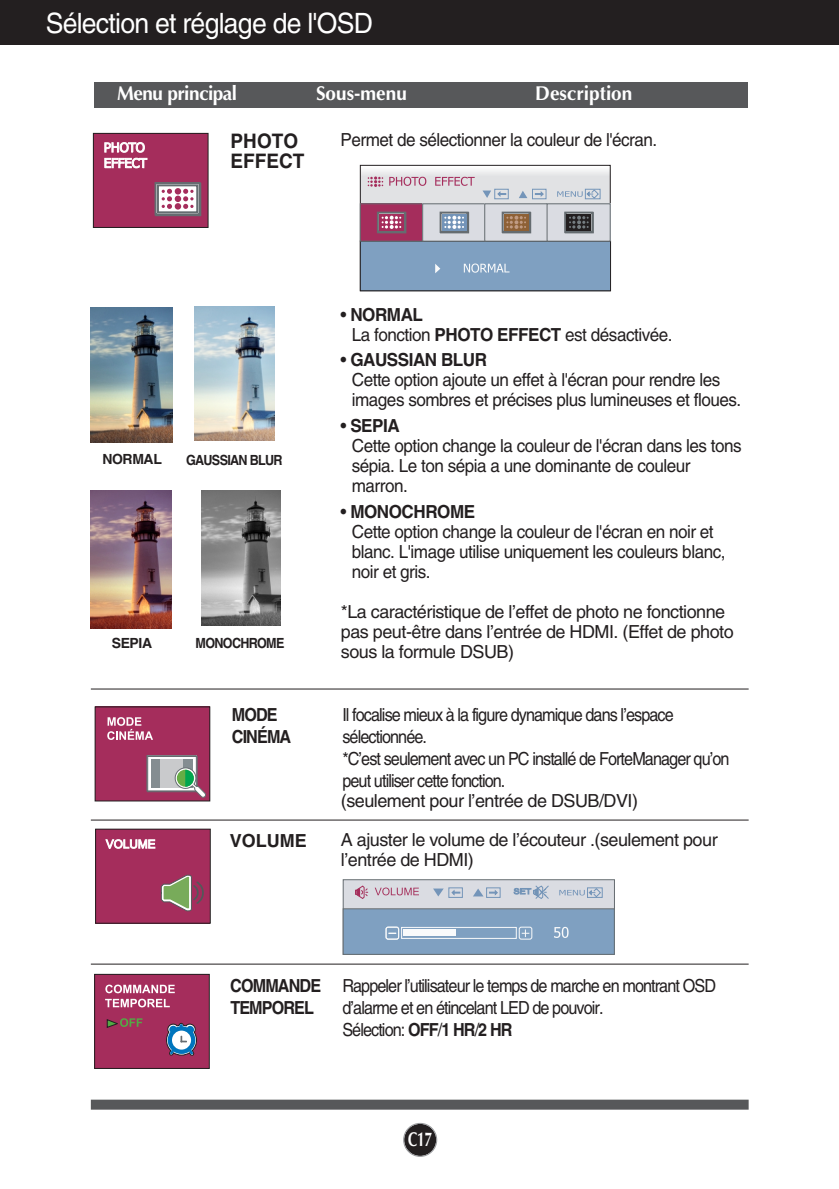
<style>
.page{position:relative;width:839px;height:1189px;background:#fff}
.page>*{position:absolute;margin:0;border:0;box-sizing:border-box;transform-origin:0 0}
.t1{font:28px "Helvetica";letter-spacing:-.03em;color:#fff;scale:.95 1}
.t2{font:700 20px "Optima";color:#fff;scale:.95 1}
.t3{font:700 20px "Optima";letter-spacing:-.03em;color:#fff;scale:.95 1}
.t4{font:700 20px/20px "Helvetica";color:#231f20;scale:.95 1}
.t5{font:700 20px "Optima";color:#fff;scale:.7 1}
.t6{font:18px/20px "Helvetica";letter-spacing:-.03em;color:#231f20;scale:.95 1}
.t7{font:18px/22px "Helvetica";letter-spacing:-.055em;color:#231f20;scale:.9 1}
.t8{font:18px/20px "Helvetica";letter-spacing:-.03em;color:#231f20}
.t9{font:700 18px/22px "Helvetica";letter-spacing:-.055em;color:#231f20;scale:.9 1}
.t10{font:700 18px "Helvetica";letter-spacing:-.055em;color:#231f20}
.t11{font:700 14px "Helvetica";letter-spacing:-.055em;color:#231f20;scale:.9 1}
.t12{font:700 14px "Helvetica";letter-spacing:-.055em;color:#231f20}
.s1{font-weight:700}
</style>
<div class="page">
<div style="left:404px;top:1124px;width:32px;height:32px;background:#231f20;border-radius:50%"></div>
<div style="left:403px;top:1123px;width:34px;height:34px;border:1px solid #939598;border-radius:50%"></div>
<div style="left:0;top:0;width:839px;height:45px;background:#231f20"></div>
<div style="left:91px;top:1099px;width:657px;height:10px;background:#57585a"></div>
<div style="left:94px;top:82px;width:653px;height:25px;background:#57585a"></div>
<div style="left:343px;top:879px;width:271px;height:75px;background:#dadce2"></div>
<div style="left:343px;top:879px;width:272px;height:76px;border:1px solid #656c70"></div>
<div style="left:343px;top:909px;width:271px;height:45px;background:#7fa0c1"></div>
<div style="left:343px;top:908px;width:272px;height:47px;border:1px solid #656c70"></div>
<svg style="left:355px;top:885px;width:13px;height:14px"></svg>
<svg style="left:385px;top:926px;width:148px;height:14px"></svg>
<svg style="left:554px;top:927px;width:14px;height:11px"></svg>
<svg style="left:375px;top:887px;width:44px;height:8px"></svg>
<svg style="left:433px;top:885px;width:170px;height:14px"></svg>
<div style="left:93px;top:133px;width:115px;height:94px;background:#a52d5c"></div>
<div style="left:93px;top:133px;width:115px;height:95px;border:1px solid #231f20"></div>
<svg style="left:104px;top:142px;width:43px;height:26px"></svg>
<div style="left:155px;top:183px;width:46px;height:33px;border:2px solid #656c70"></div>
<div style="left:155px;top:183px;width:44px;height:31px;background:#fff"></div>
<div style="left:154px;top:182px;width:46px;height:33px;border:2px solid #656c70"></div>
<svg style="left:162px;top:188px;width:31px;height:21px"></svg>
<div style="left:175px;top:203px;width:6px;height:7px;background:#a52d5c;border-radius:50%"></div>
<div style="left:157px;top:184px;width:41px;height:29px;border:2px solid #656c70"></div>
<div style="left:95px;top:707px;width:115px;height:94px;background:#a52d5c"></div>
<div style="left:95px;top:706px;width:115px;height:95px;border:1px solid #231f20"></div>
<div style="left:147px;top:755px;width:49px;height:36px;background:#fff"></div>
<div style="left:146px;top:755px;width:51px;height:36px;border:1px solid #656c70"></div>
<div style="left:151px;top:759px;width:10px;height:29px;background:#848d91"></div>
<div style="left:160px;top:759px;width:25px;height:29px;background:#c9cacc"></div>
<div style="left:183px;top:759px;width:10px;height:29px;background:#848d91"></div>
<div style="left:147px;top:756px;width:51px;height:36px;border:1px solid #656c70"></div>
<svg style="left:174px;top:766px;width:32px;height:32px"></svg>
<svg style="left:107px;top:717px;width:46px;height:23px"></svg>
<div style="left:96px;top:829px;width:114px;height:94px;background:#a52d5c"></div>
<div style="left:95px;top:828px;width:116px;height:95px;border:1px solid #231f20"></div>
<svg style="left:105px;top:839px;width:50px;height:10px"></svg>
<svg style="left:160px;top:874px;width:44px;height:38px"></svg>
<div style="left:95px;top:974px;width:114px;height:94px;background:#a52d5c"></div>
<div style="left:94px;top:974px;width:116px;height:95px;border:1px solid #231f20"></div>
<svg style="left:107px;top:1018px;width:35px;height:10px"></svg>
<svg style="left:105px;top:984px;width:70px;height:23px"></svg>
<svg style="left:166px;top:1023px;width:31px;height:32px"></svg>
<hr style="left:91px;top:688px;width:657px;height:1px;background:#231f20">
<hr style="left:91px;top:819px;width:657px;height:1px;background:#231f20">
<hr style="left:91px;top:963px;width:657px;height:1px;background:#231f20">
<svg style="left:362px;top:170px;width:246px;height:33px;background:#e3e4e6"></svg>
<div style="left:360px;top:165px;width:250px;height:126px;border:1px solid #231f20"></div>
<div style="left:360px;top:241px;width:250px;height:50px;background:#7fa0c1"></div>
<div style="left:360px;top:241px;width:251px;height:50px;border:1px solid #231f20"></div>
<div style="left:360px;top:204px;width:63px;height:37px;background:#a52d5c"></div>
<div style="left:360px;top:203px;width:64px;height:39px;border:1px solid #656c70"></div>
<div style="left:422px;top:204px;width:64px;height:37px;background:#dadce2"></div>
<div style="left:422px;top:203px;width:64px;height:39px;border:1px solid #656c70"></div>
<div style="left:485px;top:204px;width:63px;height:37px;background:#dadce2"></div>
<div style="left:484px;top:203px;width:64px;height:39px;border:1px solid #656c70"></div>
<div style="left:547px;top:204px;width:63px;height:37px;background:#dadce2"></div>
<div style="left:546px;top:203px;width:64px;height:39px;border:1px solid #656c70"></div>
<div style="left:377px;top:212px;width:29px;height:21px;border:2px solid #656c70"></div>
<div style="left:379px;top:214px;width:24px;height:17px;background:#a52d5c"></div>
<svg style="left:381px;top:216px;width:20px;height:13px"></svg>
<svg style="left:368px;top:176px;width:15px;height:11px"></svg>
<div style="left:440px;top:212px;width:29px;height:21px;border:2px solid #656c70"></div>
<div style="left:439px;top:212px;width:29px;height:21px;border:2px solid #656c70"></div>
<div style="left:442px;top:214px;width:24px;height:17px;background:#7394b8"></div>
<svg style="left:444px;top:216px;width:20px;height:13px"></svg>
<div style="left:501px;top:212px;width:30px;height:21px;border:2px solid #656c70"></div>
<div style="left:504px;top:214px;width:24px;height:17px;background:#8e6136"></div>
<svg style="left:506px;top:216px;width:20px;height:13px"></svg>
<div style="left:564px;top:212px;width:30px;height:21px;border:2px solid #656c70"></div>
<div style="left:564px;top:212px;width:29px;height:21px;border:2px solid #656c70"></div>
<div style="left:567px;top:214px;width:24px;height:17px;background:#231f20"></div>
<svg style="left:569px;top:216px;width:19px;height:13px"></svg>
<svg style="left:389px;top:177px;width:37px;height:9px"></svg>
<svg style="left:435px;top:177px;width:40px;height:9px"></svg>
<svg style="left:464px;top:263px;width:45px;height:10px"></svg>
<svg style="left:435px;top:264px;width:5px;height:9px"></svg>
<svg style="left:482px;top:188px;width:119px;height:12px"></svg>
<img style="left:91px;top:307px;width:81px;height:135px">
<img style="left:195px;top:307px;width:80px;height:133px">
<img style="left:201px;top:490px;width:79px;height:136px">
<img style="left:91px;top:490px;width:81px;height:138px">
<h1 class="t1" style="left:46px;top:13px;width:346px">Sélection et réglage de l'OSD</h1>
<p class="t3" style="left:117px;top:84px;width:128px">Menu principal</p>
<p class="t2" style="left:316px;top:84px;width:97px">Sous-menu</p>
<p class="t2" style="left:535px;top:84px;width:104px">Description</p>
<p class="t4" style="left:231px;top:132px;width:79px">PHOTO<br>EFFECT</p>
<p class="t6" style="left:340px;top:131px;width:335px">Permet de sélectionner la couleur de l'écran.</p>
<p class="t12" style="left:102px;top:453px;width:61px">NORMAL</p>
<p class="t11" style="left:186px;top:455px;width:109px">GAUSSIAN BLUR</p>
<p class="t12" style="left:112px;top:638px;width:42px">SEPIA</p>
<p class="t11" style="left:196px;top:637px;width:100px">MONOCHROME</p>
<p class="t6" style="left:352px;top:306px;width:339px;text-indent:-11px">• <span class="s1">NORMAL<br></span>La fonction <span class="s1">PHOTO EFFECT</span> est désactivée.</p>
<p class="t6" style="left:352px;top:352px;width:411px;text-indent:-11px">• <span class="s1">GAUSSIAN BLUR<br></span>Cette option ajoute un effet à l'écran pour rendre les images sombres et précises plus lumineuses et floues.</p>
<p class="t6" style="left:352px;top:417px;width:412px;text-indent:-11px">• <span class="s1">SEPIA<br></span>Cette option change la couleur de l'écran dans les tons sépia. Le ton sépia a une dominante de couleur marron.</p>
<p class="t6" style="left:352px;top:503px;width:395px;text-indent:-11px">• <span class="s1">MONOCHROME<br></span>Cette option change la couleur de l'écran en noir et blanc. L'image utilise uniquement les couleurs blanc, noir et gris.</p>
<p class="t8" style="left:341px;top:603px;width:394px">*La caractéristique de l’effet de photo ne fonctionne pas peut-être dans l’entrée de HDMI. (Effet de photo sous la formule DSUB)</p>
<p class="t9" style="left:232px;top:705px;width:68px">MODE<br>CINÉMA</p>
<p class="t7" style="left:342px;top:705px;width:432px">Il focalise mieux à la figure dynamique dans l’espace sélectionnée.<br>*C’est seulement avec un PC installé de ForteManager qu’on peut utiliser cette fonction.</p>
<p class="t8" style="left:341px;top:792px;width:299px">(seulement pour l’entrée de DSUB/DVI)</p>
<p class="t10" style="left:230px;top:834px;width:79px">VOLUME</p>
<p class="t8" style="left:341px;top:831px;width:378px">A ajuster le volume de l’écouteur .(seulement pour l’entrée de HDMI)</p>
<p class="t9" style="left:230px;top:976px;width:102px">COMMANDE<br>TEMPOREL</p>
<p class="t7" style="left:342px;top:976px;width:417px">Rappeler l’utilisateur le temps de marche en montrant OSD d’alarme et en étincelant LED de pouvoir.<br>Sélection: <span class="s1">OFF</span>/<span class="s1">1 HR</span>/<span class="s1">2 HR</span></p>
<p class="t5" style="left:408px;top:1131px;width:36px">C17</p>
</div>
